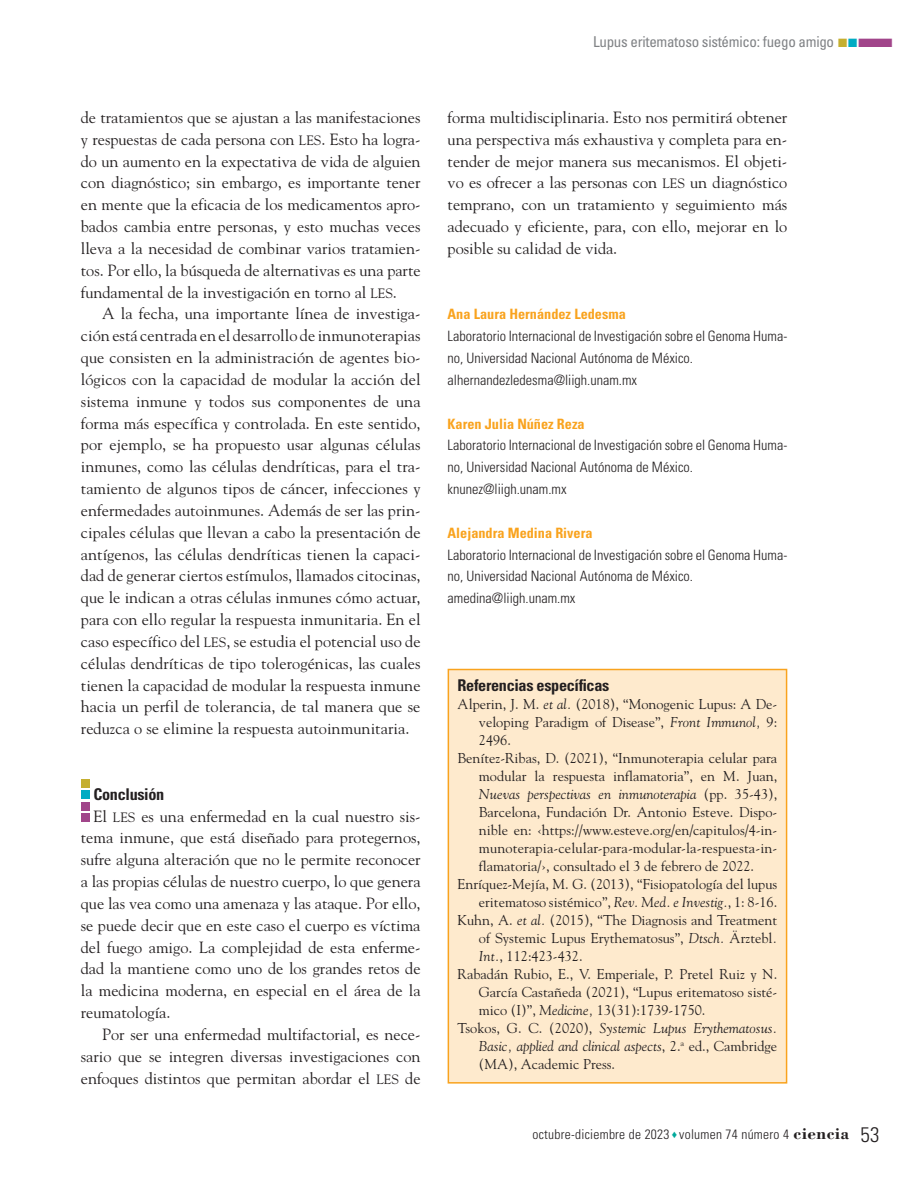
<style>
.page{position:relative;width:915px;height:1191px;background:#fff}
.page>*{position:absolute;margin:0;border:0;box-sizing:border-box;transform-origin:0 0}
._02N_Normal_Sin{font:16.2px/21.8px "Goudy Std";color:#231f20;text-align:justify}
._01N_Subtitulo1{font:700 condensed 16.2px "Univers LT Std";letter-spacing:-.02em;color:#231f20}
.t1{font:condensed 15px "Univers LT Std";letter-spacing:-.02em;color:#808285}
._06N_Bibliografia{font:14.25px/18px "Goudy Std";color:#231f20;text-align:justify}
._06N_FichaBiografica{font:300 condensed 14.25px/21.8px "Univers LT Std";color:#231f20}
._06N_Bibliografia-2{font:italic 14.25px/18px "Goudy Std";color:#231f20;text-align:justify}
._06N_FichaBiografica-2{font:700 condensed 14.25px "Univers LT Std";color:#f9a31e}
.t2{font:300 condensed 13.5px "Univers LT Std";letter-spacing:.02em;color:#231f20}
.s1{font-size:13.5px}
.s2{color:#c5af30}
.s3{color:#00abc3}
.s4{color:#a1458a}
.s5{font-style:italic}
.s6{font-style:normal}
.s7{color:#00a99b}
.s8{font-family:"Bodoni Std";font-weight:700;font-stretch:normal;font-size:17.25px}
.s9{font-size:21px}
</style>
<div class="page">
<div style="left:448px;top:669px;width:338px;height:413px;background:#feeacd"></div>
<div style="left:447px;top:669px;width:340px;height:414px;border:2px solid #f9a31e"></div>
<div style="left:81px;top:813px;width:8px;height:8px;background:#a1458a"></div>
<div style="left:81px;top:802px;width:8px;height:8px;background:#a1458a"></div>
<div style="left:81px;top:790px;width:8px;height:9px;background:#00abc3"></div>
<div style="left:81px;top:779px;width:8px;height:9px;background:#c5af30"></div>
<p class="_02N_Normal_Sin" style="left:81px;top:106px;width:341px">de tratamientos que se ajustan a las manifestaciones y respuestas de cada persona con <span class="s1">LES</span>. Esto ha logra&shy;do un aumento en la expectativa de vida de alguien con diagnóstico; sin embargo, es importante tener en mente que la eficacia de los medicamentos apro&shy;bados cambia entre personas, y esto muchas veces lleva a la necesidad de combinar varios tratamien&shy;tos. Por ello, la búsqueda de alternativas es una parte fundamental de la investigación en torno al <span class="s1">LES</span>.</p>
<p class="_02N_Normal_Sin" style="left:81px;top:303px;width:341px;text-indent:21px">A la fecha, una importante línea de investiga&shy;ción está centrada en el desarrollo de inmunoterapias que consisten en la administración de agentes bio&shy;lógicos con la capacidad de modular la acción del sistema inmune y todos sus componentes de una forma más específica y controlada. En este sentido, por ejemplo, se ha propuesto usar algunas células inmunes, como las células dendríticas, para el tra&shy;tamiento de algunos tipos de cáncer, infecciones y enfermedades autoinmunes. Además de ser las prin&shy;cipales células que llevan a cabo la presentación de antígenos, las células dendríticas tienen la capaci&shy;dad de generar ciertos estímulos, llamados citocinas, que le indican a otras células inmunes cómo actuar, para con ello regular la respuesta inmunitaria. En el caso específico del <span class="s1">LES</span>, se estudia el potencial uso de células dendríticas de tipo tolerogénicas, las cuales tienen la capacidad de modular la respuesta inmune hacia un perfil de tolerancia, de tal manera que se reduzca o se elimine la respuesta autoinmunitaria.</p>
<p class="_01N_Subtitulo1" style="left:93px;top:784px;width:72px">Conclusión</p>
<p class="_02N_Normal_Sin" style="left:81px;top:805px;width:341px;text-indent:13px">El <span class="s1">LES</span> es una enfermedad en la cual nuestro sis&shy;tema inmune, que está diseñado para protegernos, sufre alguna alteración que no le permite reconocer a las propias células de nuestro cuerpo, lo que genera que las vea como una amenaza y las ataque. Por ello, se puede decir que en este caso el cuerpo es víctima del fuego amigo. La complejidad de esta enferme&shy;dad la mantiene como uno de los grandes retos de la medicina moderna, en especial en el área de la reumatología.</p>
<p class="_02N_Normal_Sin" style="left:81px;top:1023px;width:341px;text-indent:21px">Por ser una enfermedad multifactorial, es nece&shy;sario que se integren diversas investigaciones con enfoques distintos que permitan abordar el <span class="s1">LES</span> de</p>
<p class="t1" style="left:593px;top:32px;width:302px">Lupus eritematoso sistémico: fuego amigo <span class="s2">■</span><span class="s3">■</span><span class="s4">■</span></p>
<p class="_02N_Normal_Sin" style="left:447px;top:106px;width:341px">forma multidisciplinaria. Esto nos permitirá obtener una perspectiva más exhaustiva y completa para en&shy;tender de mejor manera sus mecanismos. El objeti&shy;vo es ofrecer a las personas con <span class="s1">LES</span> un diagnóstico temprano, con un tratamiento y seguimiento más adecuado y eficiente, para, con ello, mejorar en lo posible su calidad de vida.</p>
<p class="_06N_FichaBiografica-2" style="left:447px;top:305px;width:180px">Ana Laura Hernández Ledesma</p>
<p class="_06N_FichaBiografica" style="left:447px;top:325px;width:341px">Laboratorio Internacional de Investigación sobre el Genoma Huma&shy;no, Universidad Nacional Autónoma de México.</p>
<p class="_06N_FichaBiografica" style="left:447px;top:369px;width:191px">alhernandezledesma@liigh.unam.mx</p>
<p class="_06N_FichaBiografica-2" style="left:447px;top:415px;width:138px">Karen Julia Núñez Reza</p>
<p class="_06N_FichaBiografica" style="left:447px;top:434px;width:341px">Laboratorio Internacional de Investigación sobre el Genoma Huma&shy;no, Universidad Nacional Autónoma de México.</p>
<p class="_06N_FichaBiografica" style="left:447px;top:478px;width:121px">knunez@liigh.unam.mx</p>
<p class="_06N_FichaBiografica-2" style="left:447px;top:524px;width:146px">Alejandra Medina Rivera</p>
<p class="_06N_FichaBiografica" style="left:447px;top:543px;width:341px">Laboratorio Internacional de Investigación sobre el Genoma Huma&shy;no, Universidad Nacional Autónoma de México.</p>
<p class="_06N_FichaBiografica" style="left:447px;top:587px;width:129px">amedina@liigh.unam.mx</p>
<p class="_01N_Subtitulo1" style="left:457px;top:675px;width:153px">Referencias específicas</p>
<p class="_06N_Bibliografia" style="left:478px;top:694px;width:300px;text-indent:-21px">Alperin, J. M. <span class="s5">et al.</span> (2018), “Monogenic Lupus: A De&shy;veloping Paradigm of Disease”, <span class="s5">Front Immunol,</span> 9:<br>2496.</p>
<p class="_06N_Bibliografia" style="left:478px;top:748px;width:300px;text-indent:-21px">Benítez-Ribas, D. (2021), “Inmunoterapia celular para modular la respuesta inflamatoria”, en M. Juan, <span class="s5">Nuevas perspectivas en inmunoterapia</span> (pp. 35-43), Barcelona, Fundación Dr. Antonio Esteve. Dispo&shy;nible en: ‹https://www.esteve.org/en/capitulos/4-in&shy;munoterapia-celular-para-modular-la-respuesta-in&shy;flamatoria/›, consultado el 3 de febrero de 2022.</p>
<p class="_06N_Bibliografia" style="left:457px;top:874px;width:321px;text-align:right">Enríquez-Mejía, M. G. (2013), “Fisiopatología del lupus eritematoso sistémico”, <span class="s5">Rev. Med. e Investig.</span>, 1: 8-16.</p>
<p class="_06N_Bibliografia" style="left:478px;top:910px;width:300px;text-indent:-21px">Kuhn, A. <span class="s5">et al.</span> (2015), “The Diagnosis and Treatment of Systemic Lupus Erythematosus”, <span class="s5">Dtsch.</span> Ärztebl<span class="s5">.<br>Int.</span>, 112:423-432.</p>
<p class="_06N_Bibliografia" style="left:478px;top:964px;width:300px;text-indent:-21px">Rabadán Rubio, E., V. Emperiale, P. Pretel Ruiz y N.<br>García Castañeda (2021), “Lupus eritematoso sisté&shy;mico (I)”, <span class="s5">Medicine,</span> 13(31):1739-1750.</p>
<p class="_06N_Bibliografia-2" style="left:478px;top:1018px;width:300px;text-indent:-21px"><span class="s6">Tsokos, G. C. (2020),</span> Systemic Lupus Erythematosus.<br>Basic, applied and clinical aspects<span class="s6">, 2.</span><sup>a</sup> <span class="s6">ed., Cambridge (MA), Academic Press.</span></p>
<p class="t2" style="left:532px;top:1126px;width:348px">octubre-diciembre de 2023 <span class="s7">♦</span> volumen 74 número 4 <span class="s8">ciencia</span> <span class="s9">53</span></p>
</div>
